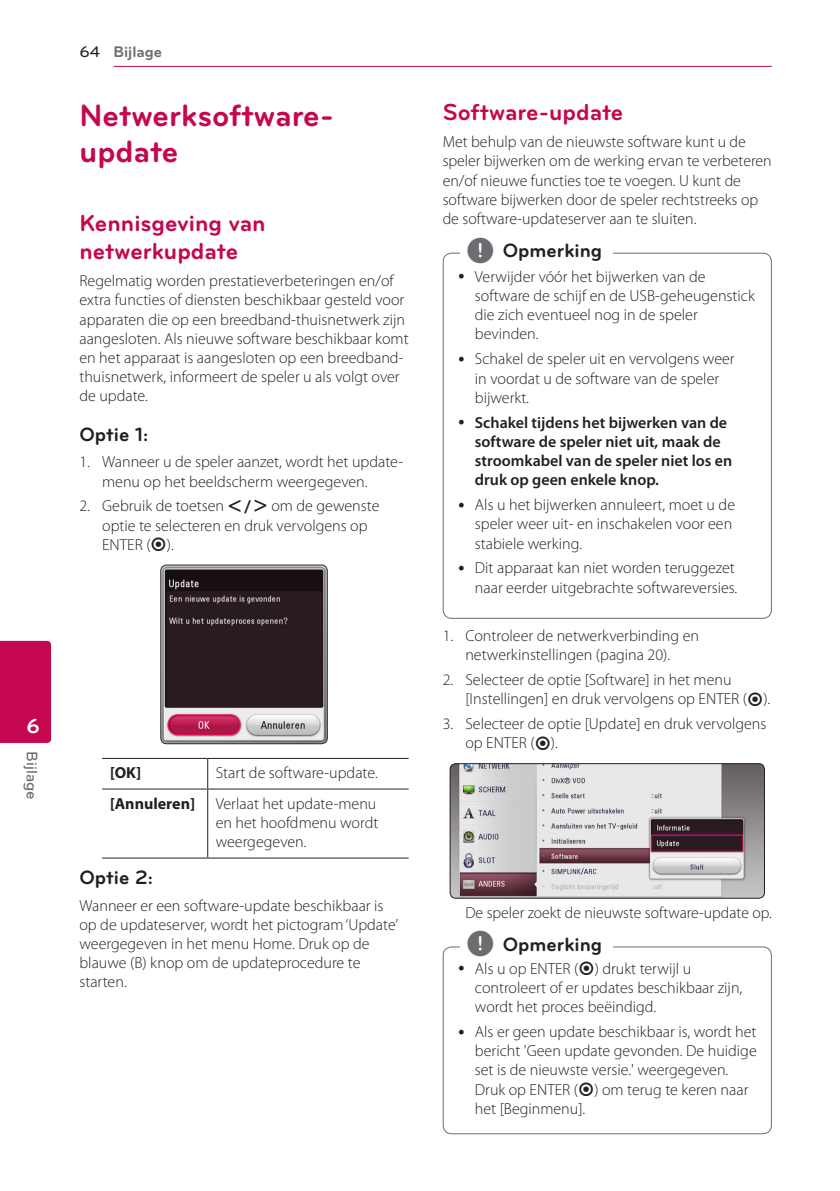
<style>
.page{position:relative;width:840px;height:1191px;background:#fff}
.page>*{position:absolute;margin:0;border:0;box-sizing:border-box;transform-origin:0 0}
.Title_1{font:700 32px/36px "Bryant LG";color:#c50750}
.Title_2{font:700 24px/28px "Bryant LG";color:#c50750}
.t1{font:700 21px "Bryant LG";color:#fff}
.Title_3{font:700 20px "Bryant LG";color:#231f20}
.Content_text_Light{font:300 16px/19.2px "Myriad Pro";color:#231f20}
.Content_text_Num{font:300 16px/19.2px "Myriad Pro";color:#231f20}
.t2{font:600 16px/19.2px "Myriad Pro";color:#231f20}
.Contents_Text_Sub_Nu{font:300 16px "Myriad Pro";color:#231f20}
.Content_text_SemiBol{font:700 16px "Myriad Pro";color:#231f20}
.Chapter_Title_Top_L{font:700 16px "Bryant LG";color:#6c6d70}
.Chapter_Title_Side{font:500 16px "Bryant LG";color:#6c6d70}
.Page_No_left{font:500 16px "Bryant LG";color:#231f20}
.s1{font-family:"UPSYS Common";font-weight:400}
.s2{font-family:"UPSYS Common";font-weight:400;font-size:30px;color:#6c6d70}
</style>
<div class="page">
<hr style="left:113px;top:66px;width:658px;height:1px;background:#c50750">
<div style="left:0;top:641px;width:51px;height:102px;background:#c50750"></div>
<img style="left:161px;top:565px;width:166px;height:178px">
<div style="left:160px;top:564px;width:167px;height:180px;border:1px solid #231f20;border-radius:6px"></div>
<hr style="left:102px;top:758px;width:105px;height:1px;background:#231f20">
<hr style="left:207px;top:758px;width:201px;height:1px;background:#231f20">
<hr style="left:102px;top:788px;width:105px;height:1px;background:#231f20">
<hr style="left:207px;top:788px;width:201px;height:1px;background:#231f20">
<hr style="left:102px;top:857px;width:105px;height:1px;background:#231f20">
<hr style="left:207px;top:857px;width:201px;height:1px;background:#231f20">
<svg style="left:207px;top:759px;width:1px;height:29px"></svg>
<hr style="left:207px;top:789px;width:1px;height:68px;background:#231f20">
<img style="left:450px;top:763px;width:314px;height:135px">
<div style="left:449px;top:763px;width:315px;height:135px;border:1px solid #231f20;border-radius:6px"></div>
<div style="left:442px;top:946px;width:329px;height:188px;border:1px solid #6c6d70;border-radius:9px"></div>
<div style="left:460px;top:940px;width:152px;height:20px;background:#fff"></div>
<p class="t1" style="left:26px;top:713px;width:15px">6</p>
<p class="Chapter_Title_Side" style="left:42px;top:751px;width:50px;rotate:90deg">Bijlage</p>
<p class="Page_No_left" style="left:79px;top:42px;width:22px">64</p>
<p class="Chapter_Title_Top_L" style="left:113px;top:42px;width:50px">Bijlage</p>
<p class="Title_1" style="left:79px;top:97px;width:256px">Netwerksoftware&shy;update</p>
<p class="Title_2" style="left:79px;top:209px;width:187px">Kennisgeving van netwerkupdate</p>
<p class="Content_text_Light" style="left:79px;top:271px;width:330px">Regelmatig worden prestatieverbeteringen en/of extra functies of diensten beschikbaar gesteld voor apparaten die op een breedband-thuisnetwerk zijn aangesloten. Als nieuwe software beschikbaar komt en het apparaat is aangesloten op een breedband&shy;thuisnetwerk, informeert de speler u als volgt over de update.</p>
<p class="Title_3" style="left:79px;top:422px;width:70px">Optie 1:</p>
<p class="Content_text_Num" style="left:102px;top:452px;width:302px;text-indent:-23px">1. Wanneer u de speler aanzet, wordt het update&shy;menu op het beeldscherm weergegeven.</p>
<p class="Content_text_Num" style="left:102px;top:496px;width:279px;text-indent:-23px">2. Gebruik de toetsen <span class="s1">A/D</span> om de gewenste optie te selecteren en druk vervolgens op<br>ENTER (<span class="s1">b</span>).</p>
<p class="Content_text_SemiBol" style="left:110px;top:762px;width:33px">[OK]</p>
<p class="Content_text_Light" style="left:215px;top:763px;width:163px">Start de software-update.</p>
<p class="Content_text_SemiBol" style="left:110px;top:793px;width:86px">[Annuleren]</p>
<p class="Content_text_Light" style="left:215px;top:794px;width:164px">Verlaat het update-menu en het hoofdmenu wordt weergegeven.</p>
<p class="Title_3" style="left:79px;top:865px;width:75px">Optie 2:</p>
<p class="Content_text_Light" style="left:79px;top:895px;width:320px">Wanneer er een software-update beschikbaar is op de updateserver, wordt het pictogram ‘Update’ weergegeven in het menu Home. Druk op de blauwe (B) knop om de updateprocedure te starten.</p>
<p class="Title_2" style="left:442px;top:98px;width:182px">Software-update</p>
<p class="Content_text_Light" style="left:442px;top:132px;width:330px">Met behulp van de nieuwste software kunt u de speler bijwerken om de werking ervan te verbeteren en/of nieuwe functies toe te voegen. U kunt de software bijwerken door de speler rechtstreeks op de software-updateserver aan te sluiten.</p>
<p class="Title_3" style="left:466px;top:238px;width:137px"><span class="s2">,</span> Opmerking</p>
<p class="Content_text_Light" style="left:474px;top:267px;width:281px">Verwijder vóór het bijwerken van de software de schijf en de USB-geheugenstick die zich eventueel nog in de speler bevinden.</p>
<p class="Content_text_Light" style="left:474px;top:349px;width:261px">Schakel de speler uit en vervolgens weer in voordat u de software van de speler bijwerkt.</p>
<p class="t2" style="left:474px;top:412px;width:259px">Schakel tijdens het bijwerken van de software de speler niet uit, maak de stroomkabel van de speler niet los en druk op geen enkele knop.</p>
<p class="Content_text_Light" style="left:474px;top:495px;width:261px">Als u het bijwerken annuleert, moet u de speler weer uit- en inschakelen voor een stabiele werking.</p>
<p class="Content_text_Light" style="left:474px;top:558px;width:264px">Dit apparaat kan niet worden teruggezet naar eerder uitgebrachte softwareversies.</p>
<p class="Content_text_Num" style="left:442px;top:626px;width:258px;text-align:center">1. Controleer de netwerkverbinding en netwerkinstellingen (pagina 20).</p>
<p class="Content_text_Num" style="left:465px;top:670px;width:306px;text-indent:-23px">2. Selecteer de optie [Software] in het menu [Instellingen] en druk vervolgens op ENTER (<span class="s1">b</span>).</p>
<p class="Content_text_Num" style="left:465px;top:714px;width:302px;text-indent:-23px">3. Selecteer de optie [Update] en druk vervolgens op ENTER (<span class="s1">b</span>).</p>
<p class="Contents_Text_Sub_Nu" style="left:465px;top:902px;width:308px">De speler zoekt de nieuwste software-update op.</p>
<p class="Title_3" style="left:466px;top:931px;width:137px"><span class="s2">,</span> Opmerking</p>
<p class="Content_text_Light" style="left:474px;top:958px;width:269px">Als u op ENTER (<span class="s1">b</span>) drukt terwijl u controleert of er updates beschikbaar zijn, wordt het proces beëindigd.</p>
<p class="Content_text_Light" style="left:474px;top:1021px;width:283px">Als er geen update beschikbaar is, wordt het bericht 'Geen update gevonden. De huidige set is de nieuwste versie.' weergegeven.<br>Druk op ENTER (<span class="s1">b</span>) om terug te keren naar het [Beginmenu].</p>
</div>
